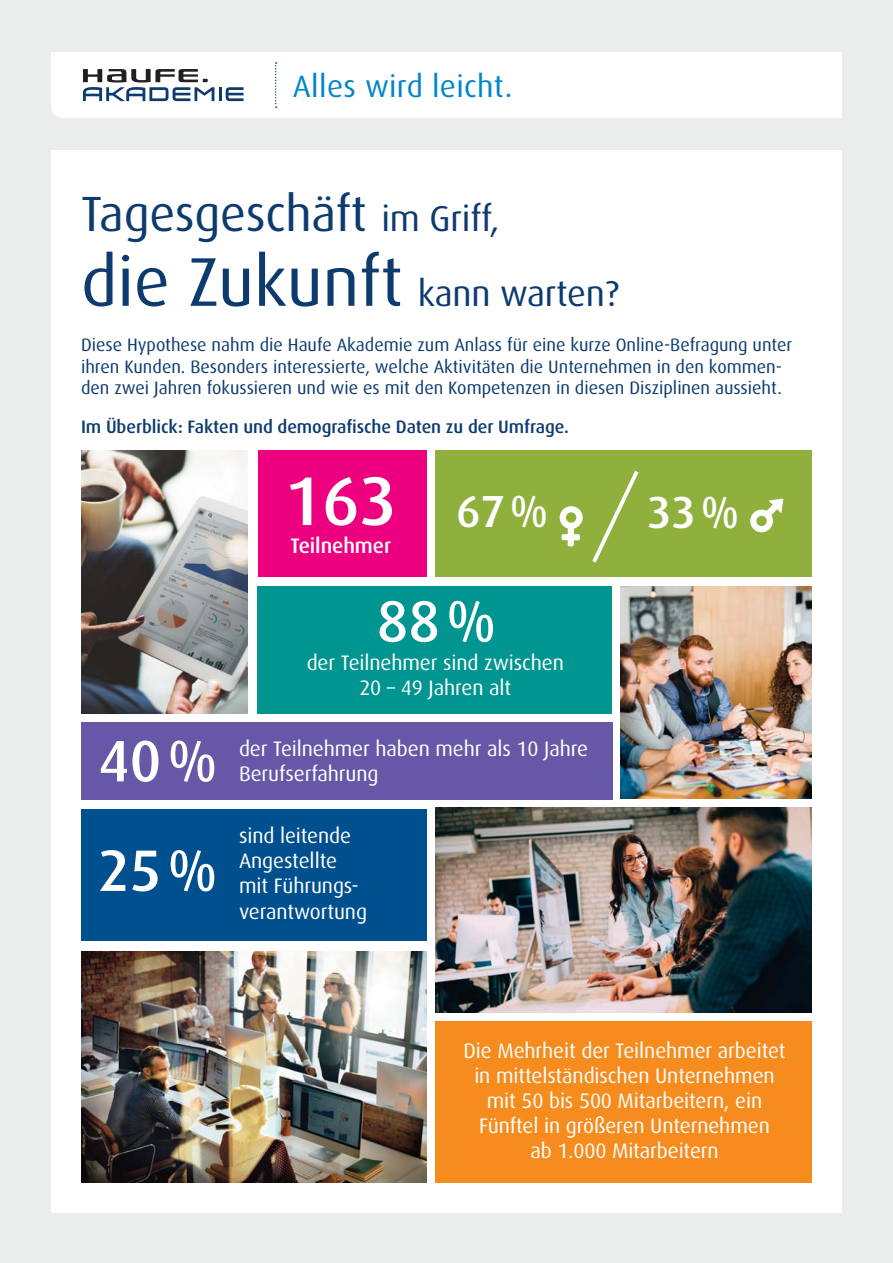
<style>
.page{position:relative;width:893px;height:1263px;background:#ebecec}
.page>*{position:absolute;margin:0;border:0;box-sizing:border-box;transform-origin:0 0}
.t1{font:500 69px "Dax";color:#fff}
.t2{font:500 58.5px "Dax";color:#fff}
.t3{font:49.5px "Dax";letter-spacing:-.005em;color:#0d3b70}
.t4{font:500 45px "Dax";color:#fff}
.t5{font:36px "Dax";letter-spacing:-.005em;color:#0d3b70}
.t6{font:30.9px "Dax";letter-spacing:.01em;color:#0086cb}
.t7{font:21px/25.2px "Dax";letter-spacing:-.005em;color:#fff;text-align:center}
.t8{font:500 21px "Dax";letter-spacing:-.005em;color:#fff}
.t9{font:18px/21.6px "Dax";color:#0d3b70}
.t10{font:500 18px "Dax";letter-spacing:-.005em;color:#0d3b70}
.s1{font-size:36px}
.s2{font-size:69px}
</style>
<div class="page">
<div style="left:51px;top:150px;width:791px;height:1062px;background:#fff"></div>
<div style="left:51px;top:52px;width:791px;height:66px;background:#fff"></div>
<svg style="left:275px;top:62px;width:2px;height:46px"></svg>
<hr style="left:219px;top:87px;width:3px;height:14px;background:#0d3b70">
<svg style="left:226px;top:87px;width:18px;height:14px"></svg>
<svg style="left:83px;top:69px;width:131px;height:32px;background:#a7afb9"></svg>
<img style="left:621px;top:586px;width:191px;height:213px">
<img style="left:81px;top:450px;width:166px;height:264px">
<div style="left:258px;top:586px;width:354px;height:128px;background:#009590"></div>
<div style="left:258px;top:450px;width:168px;height:127px;background:#ed0080"></div>
<div style="left:435px;top:450px;width:377px;height:127px;background:#90b03e"></div>
<svg style="left:592px;top:471px;width:47px;height:91px"></svg>
<img style="left:435px;top:808px;width:376px;height:205px">
<div style="left:81px;top:723px;width:531px;height:77px;background:#6658a6"></div>
<svg style="left:560px;top:506px;width:23px;height:40px"></svg>
<svg style="left:750px;top:499px;width:33px;height:33px"></svg>
<div style="left:81px;top:809px;width:345px;height:131px;background:#00508f"></div>
<div style="left:435px;top:1021px;width:376px;height:161px;background:#f68b1e"></div>
<img style="left:81px;top:951px;width:345px;height:231px">
<h3 class="t6" style="left:293px;top:71px;width:221px">Alles wird leicht.</h3>
<h3 class="t3" style="left:81px;top:192px;width:420px">Tagesgeschäft <span class="s1">im Griff,</span></h3>
<h3 class="t5" style="left:81px;top:278px;width:539px"><span class="s2">die Zukunft</span> kann warten?</h3>
<p class="t9" style="left:81px;top:335px;width:713px">Diese Hypothese nahm die Haufe Akademie zum Anlass für eine kurze Online-Befragung unter ihren Kunden. Besonders interessierte, welche Aktivitäten die Unternehmen in den kommen&shy;den zwei Jahren fokussieren und wie es mit den Kompetenzen in diesen Disziplinen aussieht.</p>
<p class="t10" style="left:81px;top:419px;width:489px">Im Überblick: Fakten und demografische Daten zu der Umfrage.</p>
<h2 class="t2" style="left:98px;top:735px;width:122px">40%</h2>
<h2 class="t2" style="left:98px;top:845px;width:122px">25%</h2>
<h1 class="t1" style="left:285px;top:471px;width:114px">163</h1>
<p class="t8" style="left:291px;top:537px;width:102px">Teilnehmer</p>
<h3 class="t4" style="left:456px;top:492px;width:94px">67%</h3>
<h2 class="t2" style="left:377px;top:596px;width:122px">88%</h2>
<p class="t7" style="left:307px;top:651px;width:259px">der Teilnehmer sind zwischen<br>20 – 49 Jahren alt</p>
<p class="t7" style="left:239px;top:737px;width:351px">der Teilnehmer haben mehr als 10 Jahre</p>
<p class="t7" style="left:239px;top:762px;width:141px">Berufserfahrung</p>
<p class="t7" style="left:239px;top:824px;width:129px;text-align:left">sind leitende<br>Angestellte mit Führungs&shy;verantwortung</p>
<h3 class="t4" style="left:647px;top:493px;width:94px">33%</h3>
<p class="t7" style="left:463px;top:1039px;width:324px">Die Mehrheit der Teilnehmer arbeitet in mittelständischen Unternehmen mit 50 bis 500 Mitarbeitern, ein<br>Fünftel in größeren Unternehmen<br>ab 1.000 Mitarbeitern</p>
</div>
